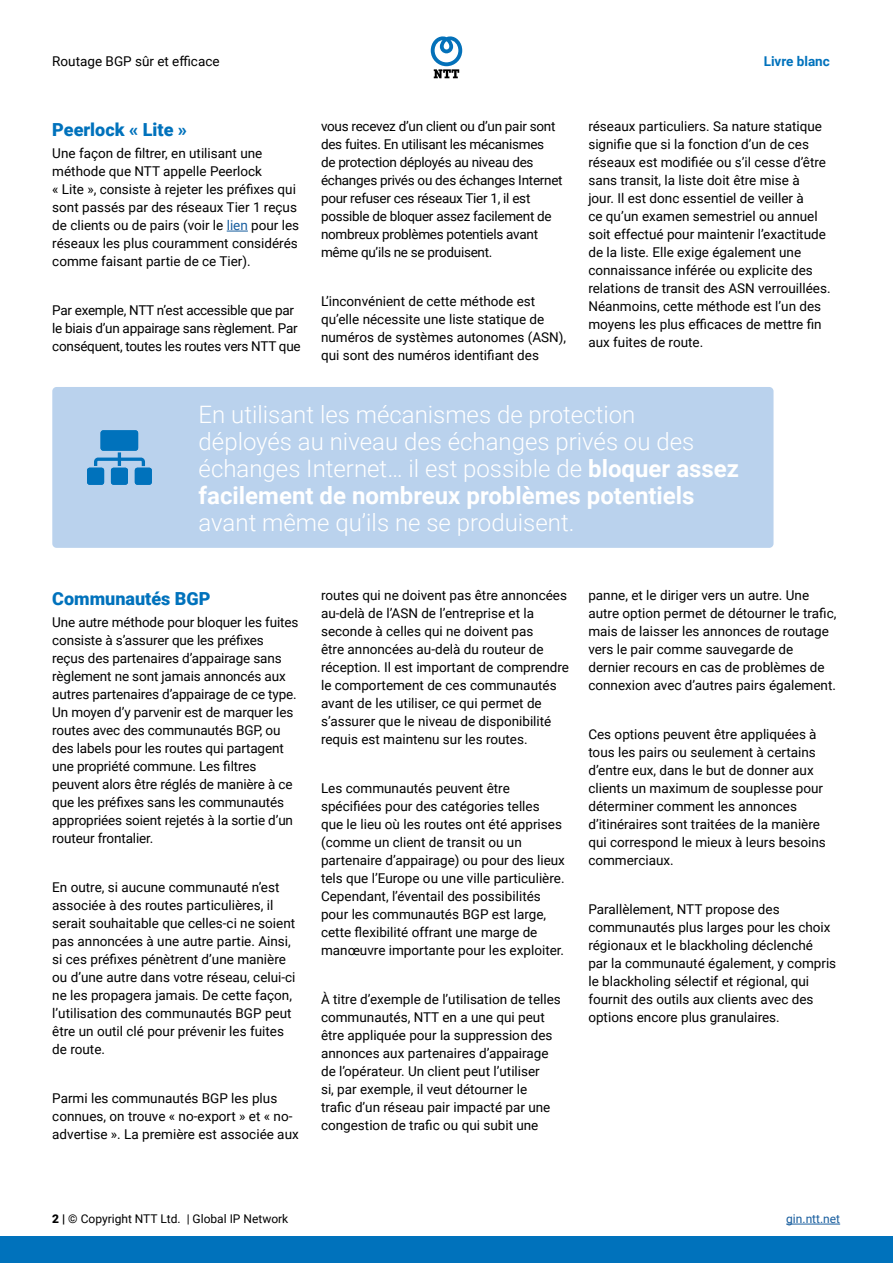
<style>
.page{position:relative;width:893px;height:1263px;background:#fff}
.page>*{position:absolute;margin:0;border:0;box-sizing:border-box;transform-origin:0 0}
.TEXT_QUOTATION{font:300 24px/27px "Roboto";color:#fff}
.HEADING_3{font:900 18px "Roboto";color:#0072bc}
.BODY_COPY{font:13.5px/18px "Roboto";color:#000}
.BODY_COPY-2{font:13.5px/18px "Roboto";letter-spacing:-.02em;color:#000}
.t1{font:700 13.5px "Roboto";color:#0072bc}
.t2{font:12px "Roboto";color:#000}
.t3{font:12px "Roboto";color:#175d9e}
.s1{color:#175d9e}
.s2{font-weight:700}
.s3{font-weight:900}
</style>
<div class="page">
<svg style="left:431px;top:36px;width:31px;height:42px"></svg>
<div style="left:0;top:1236px;width:893px;height:27px;background:#0072bc"></div>
<hr style="left:786px;top:1224px;width:54px;height:1px;background:#175d9e">
<div style="left:52px;top:387px;width:721px;height:161px;background:#bad2ed;border-radius:4px"></div>
<svg style="left:227px;top:231px;width:21px;height:1px"></svg>
<svg style="left:87px;top:430px;width:65px;height:55px"></svg>
<p class="BODY_COPY" style="left:52px;top:52px;width:169px">Routage BGP sûr et efficace</p>
<p class="HEADING_3" style="left:52px;top:117px;width:136px">Peerlock « Lite »</p>
<p class="BODY_COPY" style="left:52px;top:144px;width:248px">Une façon de filtrer, en utilisant une méthode que NTT appelle Peerlock<br>« Lite », consiste à rejeter les préfixes qui sont passés par des réseaux Tier 1 reçus de clients ou de pairs (voir le <span class="s1">lien</span> pour les réseaux les plus couramment considérés comme faisant partie de ce Tier).</p>
<p class="BODY_COPY-2" style="left:52px;top:301px;width:250px">Par exemple, NTT n’est accessible que par le biais d’un appairage sans règlement. Par conséquent, toutes les routes vers NTT que</p>
<p class="BODY_COPY-2" style="left:321px;top:117px;width:243px">vous recevez d’un client ou d’un pair sont des fuites. En utilisant les mécanismes<br>de protection déployés au niveau des échanges privés ou des échanges Internet pour refuser ces réseaux Tier 1, il est possible de bloquer assez facilement de nombreux problèmes potentiels avant même qu’ils ne se produisent.</p>
<p class="BODY_COPY" style="left:321px;top:292px;width:247px">L’inconvénient de cette méthode est qu’elle nécessite une liste statique de numéros de systèmes autonomes (ASN), qui sont des numéros identifiant des</p>
<p class="t1" style="left:764px;top:52px;width:68px">Livre blanc</p>
<p class="BODY_COPY" style="left:588px;top:117px;width:244px">réseaux particuliers. Sa nature statique signifie que si la fonction d’un de ces réseaux est modifiée ou s’il cesse d’être sans transit, la liste doit être mise à<br>jour. Il est donc essentiel de veiller à<br>ce qu’un examen semestriel ou annuel soit effectué pour maintenir l’exactitude de la liste. Elle exige également une connaissance inférée ou explicite des relations de transit des ASN verrouillées.<br>Néanmoins, cette méthode est l’un des moyens les plus efficaces de mettre fin aux fuites de route.</p>
<p class="TEXT_QUOTATION" style="left:199px;top:400px;width:542px">En utilisant les mécanismes de protection<br>déployés au niveau des échanges privés ou des échanges Internet… il est possible de <span class="s2">bloquer assez facilement de nombreux problèmes potentiels </span>avant même qu’ils ne se produisent.</p>
<p class="HEADING_3" style="left:52px;top:586px;width:160px">Communautés BGP</p>
<p class="BODY_COPY" style="left:52px;top:613px;width:248px">Une autre méthode pour bloquer les fuites consiste à s’assurer que les préfixes reçus des partenaires d’appairage sans règlement ne sont jamais annoncés aux autres partenaires d’appairage de ce type.<br>Un moyen d’y parvenir est de marquer les routes avec des communautés BGP, ou des labels pour les routes qui partagent une propriété commune. Les filtres peuvent alors être réglés de manière à ce que les préfixes sans les communautés appropriées soient rejetés à la sortie d’un routeur frontalier.</p>
<p class="BODY_COPY" style="left:52px;top:878px;width:245px">En outre, si aucune communauté n’est associée à des routes particulières, il serait souhaitable que celles-ci ne soient pas annoncées à une autre partie. Ainsi, si ces préfixes pénètrent d’une manière ou d’une autre dans votre réseau, celui-ci ne les propagera jamais. De cette façon, l’utilisation des communautés BGP peut être un outil clé pour prévenir les fuites de route.</p>
<p class="BODY_COPY" style="left:52px;top:1088px;width:248px">Parmi les communautés BGP les plus connues, on trouve « no-export » et « no&shy;advertise ». La première est associée aux</p>
<p class="BODY_COPY" style="left:321px;top:586px;width:250px">routes qui ne doivent pas être annoncées au-delà de l’ASN de l’entreprise et la seconde à celles qui ne doivent pas<br>être annoncées au-delà du routeur de réception. Il est important de comprendre le comportement de ces communautés avant de les utiliser, ce qui permet de s’assurer que le niveau de disponibilité requis est maintenu sur les routes.</p>
<p class="BODY_COPY" style="left:321px;top:779px;width:245px">Les communautés peuvent être spécifiées pour des catégories telles que le lieu où les routes ont été apprises (comme un client de transit ou un partenaire d’appairage) ou pour des lieux tels que l’Europe ou une ville particulière.<br>Cependant, l’éventail des possibilités pour les communautés BGP est large, cette flexibilité offrant une marge de manœuvre importante pour les exploiter.</p>
<p class="BODY_COPY" style="left:321px;top:989px;width:241px">À titre d’exemple de l’utilisation de telles communautés, NTT en a une qui peut être appliquée pour la suppression des annonces aux partenaires d’appairage de l’opérateur. Un client peut l’utiliser<br>si, par exemple, il veut détourner le trafic d’un réseau pair impacté par une congestion de trafic ou qui subit une</p>
<p class="BODY_COPY" style="left:588px;top:586px;width:249px">panne, et le diriger vers un autre. Une autre option permet de détourner le trafic, mais de laisser les annonces de routage vers le pair comme sauvegarde de dernier recours en cas de problèmes de connexion avec d’autres pairs également.</p>
<p class="BODY_COPY" style="left:588px;top:725px;width:239px">Ces options peuvent être appliquées à tous les pairs ou seulement à certains d’entre eux, dans le but de donner aux clients un maximum de souplesse pour déterminer comment les annonces d’itinéraires sont traitées de la manière qui correspond le mieux à leurs besoins commerciaux.</p>
<p class="BODY_COPY" style="left:588px;top:899px;width:249px">Parallèlement, NTT propose des communautés plus larges pour les choix régionaux et le blackholing déclenché<br>par la communauté également, y compris le blackholing sélectif et régional, qui fournit des outils aux clients avec des options encore plus granulaires.</p>
<p class="t2" style="left:52px;top:1210px;width:238px"><span class="s3">2 |</span> © Copyright NTT Ltd. | Global IP Network</p>
<p class="t3" style="left:786px;top:1210px;width:55px">gin.ntt.net</p>
</div>
